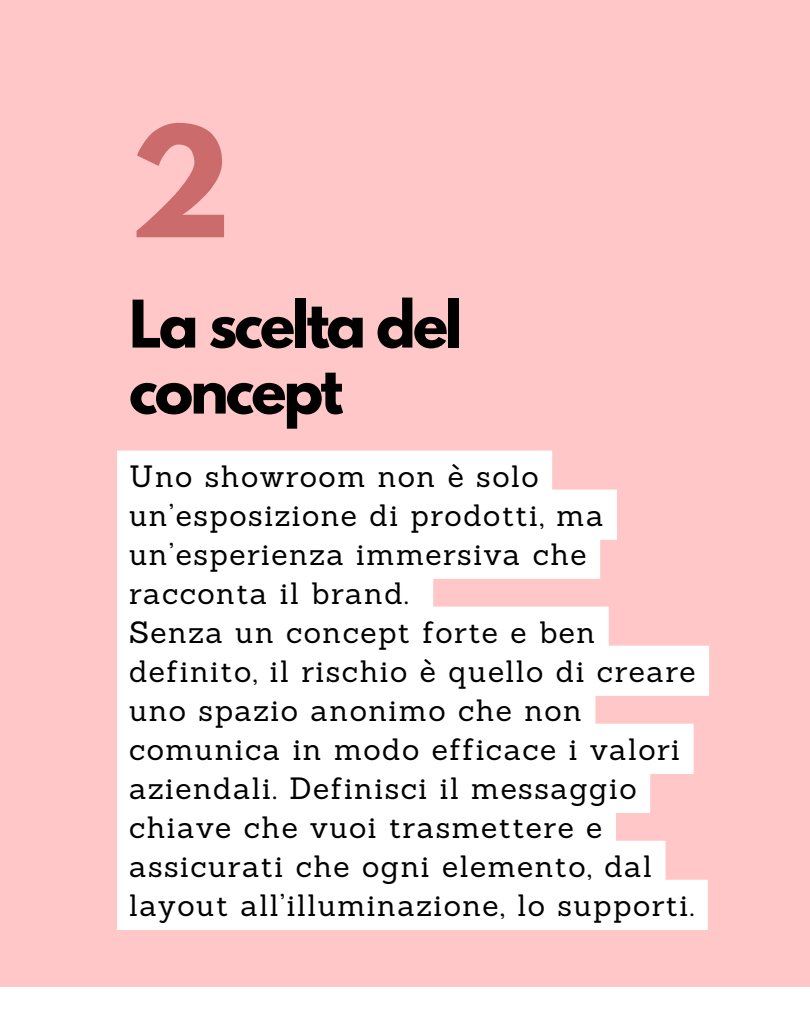
<style>
.page{position:relative;width:810px;height:1013px;background:#fff}
.page>*{position:absolute;margin:0;border:0;box-sizing:border-box;transform-origin:0 0}
.t1{font:700 136.1px "League Spartan";color:#cb6b6b}
.t2{font:700 58.1px/66px "League Spartan";letter-spacing:-.05em;color:#000}
.t3{font:30px/39px "Sanchez";letter-spacing:.05em;color:#000}
</style>
<div class="page">
<div style="left:0;top:0;width:810px;height:1012px;background:#ffc7c7"></div>
<div style="left:0;top:987px;width:810px;height:25px;background:#fff"></div>
<svg style="left:117px;top:450px;width:592px;height:480px;background:#fff7f7"></svg>
<p class="t1" style="left:129px;top:115px;width:104px">2</p>
<p class="t2" style="left:129px;top:298px;width:335px">La scelta del concept</p>
<h1 class="t3" style="left:129px;top:456px;width:476px">Uno showroom non è solo un’esposizione di prodotti, ma un’esperienza immersiva che racconta il brand.</h1>
<p class="t3" style="left:129px;top:612px;width:568px">Senza un concept forte e ben definito, il rischio è quello di creare uno spazio anonimo che non comunica in modo efficace i valori aziendali. Definisci il messaggio chiave che vuoi trasmettere e assicurati che ogni elemento, dal layout all’illuminazione, lo supporti.</p>
</div>
